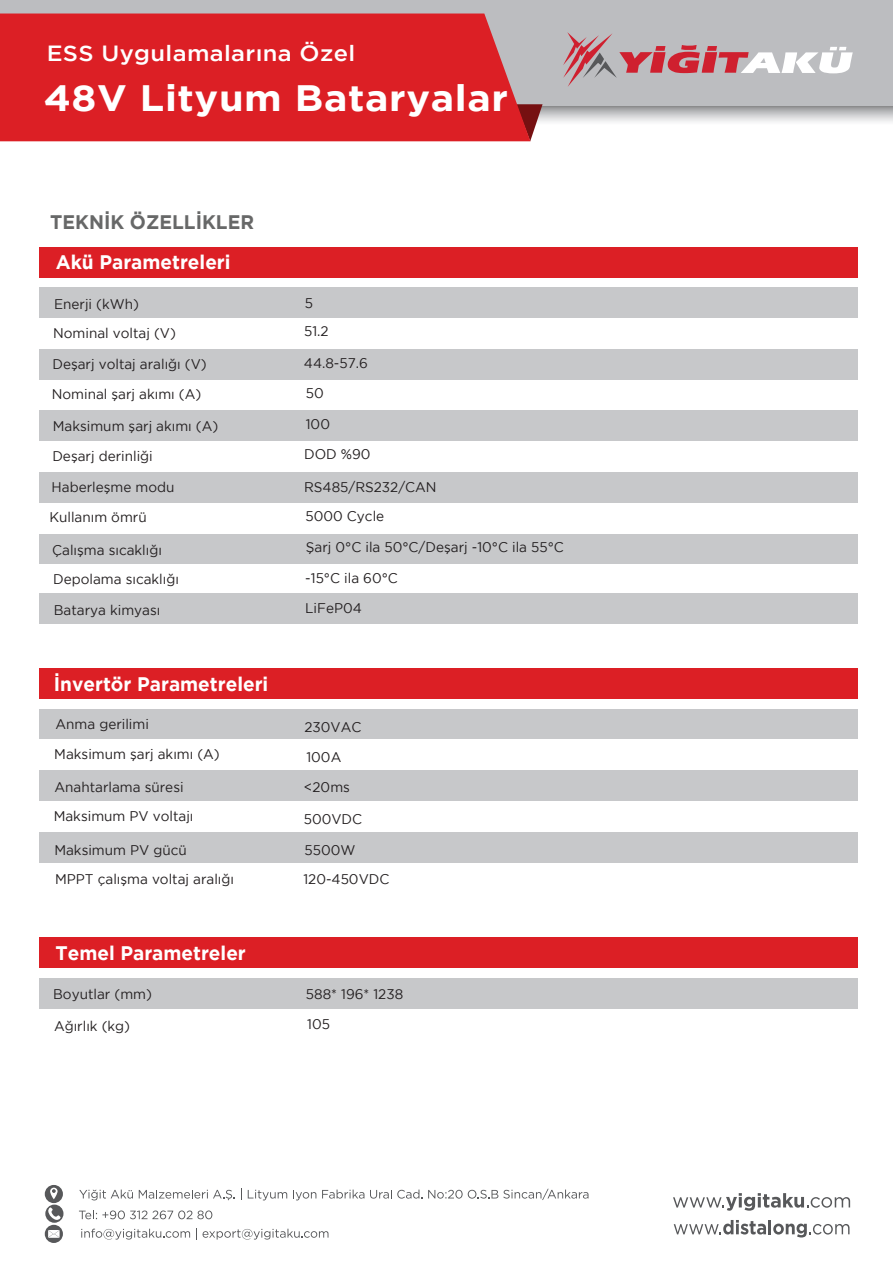
<style>
.page{position:relative;width:893px;height:1263px;background:#fff}
.page>*{position:absolute;margin:0;border:0;box-sizing:border-box;transform-origin:0 0}
.t1{font:36.6px "Gotham Bold TR";letter-spacing:.015em;color:#fff;scale:1.08 1}
.t2{font:21.9px "Gotham Medium TR";letter-spacing:.015em;color:#fff;scale:1.08 1}
.t3{font:19.65px "Gotham Bold TR";color:#fff}
.t4{font:19.65px "Gotham Bold TR";color:#676868}
.t5{font:13.95px/30px "Gotham Book TR";color:#231f20}
</style>
<div class="page">
<svg style="left:543px;top:105px;width:350px;height:17px;background:#c4c5c6"></svg>
<div style="left:0;top:0;width:893px;height:105px;background:#bcbdc0"></div>
<svg style="left:530px;top:104px;width:13px;height:37px"></svg>
<div style="left:0;top:14px;width:530px;height:127px;background:#dc1f25"></div>
<svg style="left:673px;top:1193px;width:177px;height:18px"></svg>
<svg style="left:674px;top:1220px;width:92px;height:14px"></svg>
<hr style="left:768px;top:1220px;width:3px;height:14px;background:#57585a">
<svg style="left:773px;top:1223px;width:76px;height:14px"></svg>
<svg style="left:79px;top:1189px;width:54px;height:11px"></svg>
<svg style="left:139px;top:1189px;width:96px;height:11px"></svg>
<svg style="left:248px;top:1190px;width:39px;height:10px"></svg>
<svg style="left:293px;top:1190px;width:23px;height:10px"></svg>
<svg style="left:322px;top:1189px;width:42px;height:9px"></svg>
<svg style="left:370px;top:1189px;width:52px;height:9px"></svg>
<svg style="left:428px;top:1189px;width:160px;height:11px"></svg>
<svg style="left:79px;top:1210px;width:133px;height:9px"></svg>
<svg style="left:81px;top:1229px;width:109px;height:10px"></svg>
<svg style="left:203px;top:1229px;width:125px;height:10px"></svg>
<svg style="left:45px;top:1185px;width:18px;height:58px"></svg>
<svg style="left:563px;top:32px;width:290px;height:54px"></svg>
<div style="left:39px;top:247px;width:819px;height:30px;background:#dc1f25"></div>
<div style="left:39px;top:669px;width:819px;height:30px;background:#dc1f25"></div>
<div style="left:39px;top:937px;width:819px;height:30px;background:#dc1f25"></div>
<div style="left:39px;top:288px;width:819px;height:30px;background:#c7c8ca"></div>
<div style="left:39px;top:534px;width:819px;height:30px;background:#c7c8ca"></div>
<div style="left:39px;top:594px;width:819px;height:30px;background:#c7c8ca"></div>
<div style="left:39px;top:709px;width:819px;height:30px;background:#c7c8ca"></div>
<div style="left:39px;top:978px;width:819px;height:31px;background:#c7c8ca"></div>
<div style="left:39px;top:349px;width:819px;height:30px;background:#c7c8ca"></div>
<div style="left:39px;top:411px;width:819px;height:30px;background:#c7c8ca"></div>
<div style="left:39px;top:472px;width:819px;height:30px;background:#c7c8ca"></div>
<div style="left:39px;top:771px;width:819px;height:30px;background:#c7c8ca"></div>
<div style="left:39px;top:832px;width:819px;height:30px;background:#c7c8ca"></div>
<h2 class="t2" style="left:47px;top:41px;width:287px">ESS Uygulamalarına Özel</h2>
<h1 class="t1" style="left:44px;top:77px;width:431px">48V Lityum Bataryalar</h1>
<h3 class="t4" style="left:50px;top:211px;width:205px">TEKNİK ÖZELLİKLER</h3>
<h3 class="t3" style="left:56px;top:251px;width:176px">Akü Parametreleri</h3>
<p class="t5" style="left:53px;top:290px;width:124px;line-height:28.5px">Enerji (kWh)<br>Nominal voltaj (V)</p>
<p class="t5" style="left:52px;top:349px;width:156px">Deşarj voltaj aralığı (V)<br>Nominal şarj akımı (A)</p>
<p class="t5" style="left:52px;top:410px;width:167px">Maksimum şarj akımı (A)<br>Deşarj derinliği</p>
<p class="t5" style="left:49px;top:472px;width:127px">Haberleşme modu<br>Kullanım ömrü</p>
<p class="t5" style="left:52px;top:536px;width:128px;line-height:28.5px">Çalışma sıcaklığı<br>Depolama sıcaklığı</p>
<p class="t5" style="left:54px;top:595px;width:108px">Batarya kimyası</p>
<h3 class="t3" style="left:54px;top:673px;width:216px">İnvertör Parametreleri</h3>
<p class="t5" style="left:56px;top:709px;width:95px">Anma gerilimi</p>
<p class="t5" style="left:54px;top:739px;width:167px">Maksimum şarj akımı (A)</p>
<p class="t5" style="left:54px;top:772px;width:141px;line-height:29.2px">Anahtarlama süresi<br>Maksimum PV voltajı</p>
<p class="t5" style="left:54px;top:836px;width:181px;line-height:28.5px">Maksimum PV gücü<br>MPPT çalışma voltaj aralığı</p>
<h3 class="t3" style="left:55px;top:941px;width:192px">Temel Parametreler</h3>
<p class="t5" style="left:53px;top:979px;width:100px">Boyutlar (mm)</p>
<p class="t5" style="left:54px;top:1010px;width:78px">Ağırlık (kg)</p>
<p class="t5" style="left:305px;top:287px;width:10px">5</p>
<p class="t5" style="left:304px;top:316px;width:26px">51.2</p>
<p class="t5" style="left:304px;top:347px;width:65px">44.8-57.6<br>50</p>
<p class="t5" style="left:304px;top:409px;width:68px">100<br>DOD %90</p>
<p class="t5" style="left:304px;top:473px;width:134px;line-height:28.5px">RS485/RS232/CAN<br>5000 Cycle</p>
<p class="t5" style="left:305px;top:532px;width:260px">Şarj 0°C ila 50°C/Deşarj -10°C ila 55°C -15°C ila 60°C<br>LiFeP04</p>
<p class="t5" style="left:304px;top:712px;width:58px">230VAC<br>100A</p>
<p class="t5" style="left:304px;top:772px;width:48px">&lt;20ms</p>
<p class="t5" style="left:304px;top:803px;width:60px">500VDC</p>
<p class="t5" style="left:303px;top:836px;width:87px;line-height:28.5px">5500W<br>120-450VDC</p>
<p class="t5" style="left:306px;top:979px;width:99px">588* 196* 1238<br>105</p>
</div>
